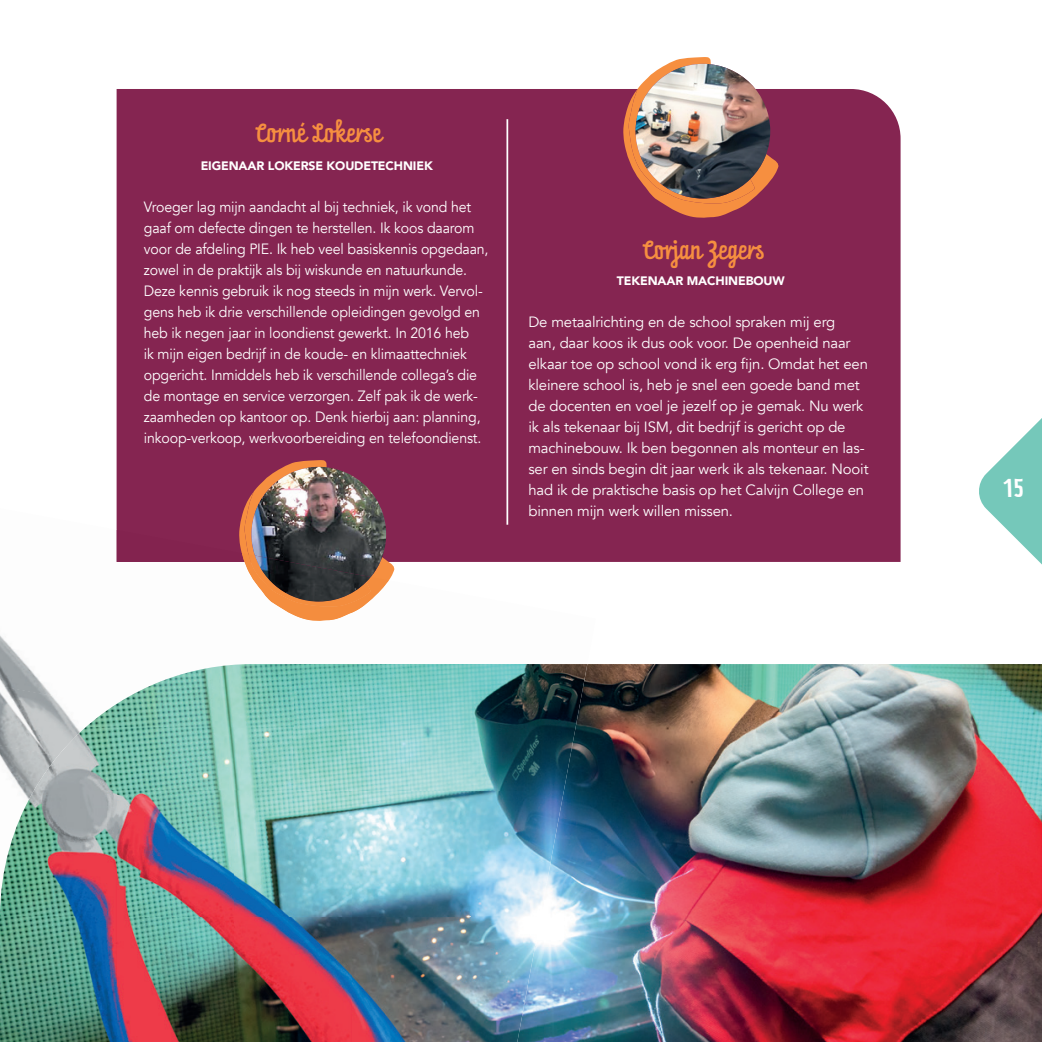
<style>
.page{position:relative;width:1042px;height:1042px;background:#fff}
.page>*{position:absolute;margin:0;border:0;box-sizing:border-box;transform-origin:0 0}
.t1{font:22.75px "Prater Script OT";color:#f68f40}
.t2{font:900 20.3px "Avenir";color:#fff}
.t3{font:14.88px/21px "Avenir";letter-spacing:-.01em;color:#fff;scale:.95 1}
.t4{font:14.88px/21px "Avenir";letter-spacing:-.01em;color:#fff}
.t5{font:900 12.25px "Avenir";letter-spacing:-.01em;color:#fff}
</style>
<div class="page">
<img style="left:541px;top:664px;width:501px;height:378px">
<div style="left:117px;top:89px;width:783px;height:473px;background:#852551"></div>
<svg style="left:623px;top:57px;width:155px;height:161px"></svg>
<img style="left:635px;top:64px;width:135px;height:134px;border-radius:67px">
<hr style="left:506px;top:119px;width:2px;height:406px;background:#fff">
<svg style="left:239px;top:460px;width:155px;height:48px;background:#9d3c4d"></svg>
<img style="left:251px;top:467px;width:135px;height:134px;border-radius:50%">
<img style="left:116px;top:508px;width:480px;height:59px">
<img style="left:0;top:635px;width:44px;height:51px">
<img style="left:0;top:686px;width:76px;height:59px">
<img style="left:0;top:745px;width:34px;height:45px">
<img style="left:0;top:916px;width:541px;height:126px">
<img style="left:0;top:790px;width:564px;height:126px">
<img style="left:34px;top:727px;width:259px;height:63px">
<img style="left:293px;top:664px;width:294px;height:126px">
<img style="left:86px;top:664px;width:208px;height:63px">
<div style="left:117px;top:530px;width:127px;height:32px;background:#83234f"></div>
<img style="left:242px;top:553px;width:147px;height:68px">
<img style="left:255px;top:555px;width:116px;height:46px">
<svg style="left:979px;top:418px;width:63px;height:147px"></svg>
<h1 class="t1" style="left:256px;top:118px;width:128px">Corné Lokerse</h1>
<p class="t5" style="left:201px;top:155px;width:234px">EIGENAAR LOKERSE KOUDETECHNIEK</p>
<p class="t3" style="left:144px;top:196px;width:364px">Vroeger lag mijn aandacht al bij techniek, ik vond het gaaf om defecte dingen te herstellen. Ik koos daarom voor de afdeling PIE. Ik heb veel basiskennis opgedaan, zowel in de praktijk als bij wiskunde en natuurkunde.<br>Deze kennis gebruik ik nog steeds in mijn werk. Vervol&shy;gens heb ik drie verschillende opleidingen gevolgd en heb ik negen jaar in loondienst gewerkt. In 2016 heb<br>ik mijn eigen bedrijf in de koude- en klimaattechniek opgericht. Inmiddels heb ik verschillende collega’s die de montage en service verzorgen. Zelf pak ik de werk&shy;zaamheden op kantoor op. Denk hierbij aan: planning, inkoop-verkoop, werkvoorbereiding en telefoondienst.</p>
<h1 class="t1" style="left:644px;top:235px;width:123px">Corjan Zegers</h1>
<p class="t5" style="left:617px;top:270px;width:169px">TEKENAAR MACHINEBOUW</p>
<p class="t4" style="left:528px;top:312px;width:342px">De metaalrichting en de school spraken mij erg<br>aan, daar koos ik dus ook voor. De openheid naar elkaar toe op school vond ik erg fijn. Omdat het een kleinere school is, heb je snel een goede band met de docenten en voel je jezelf op je gemak. Nu werk ik als tekenaar bij ISM, dit bedrijf is gericht op de machinebouw. Ik ben begonnen als monteur en las&shy;ser en sinds begin dit jaar werk ik als tekenaar. Nooit had ik de praktische basis op het Calvijn College en binnen mijn werk willen missen.</p>
<h2 class="t2" style="left:1002px;top:480px;width:26px">15<sup>15</sup></h2>
</div>
